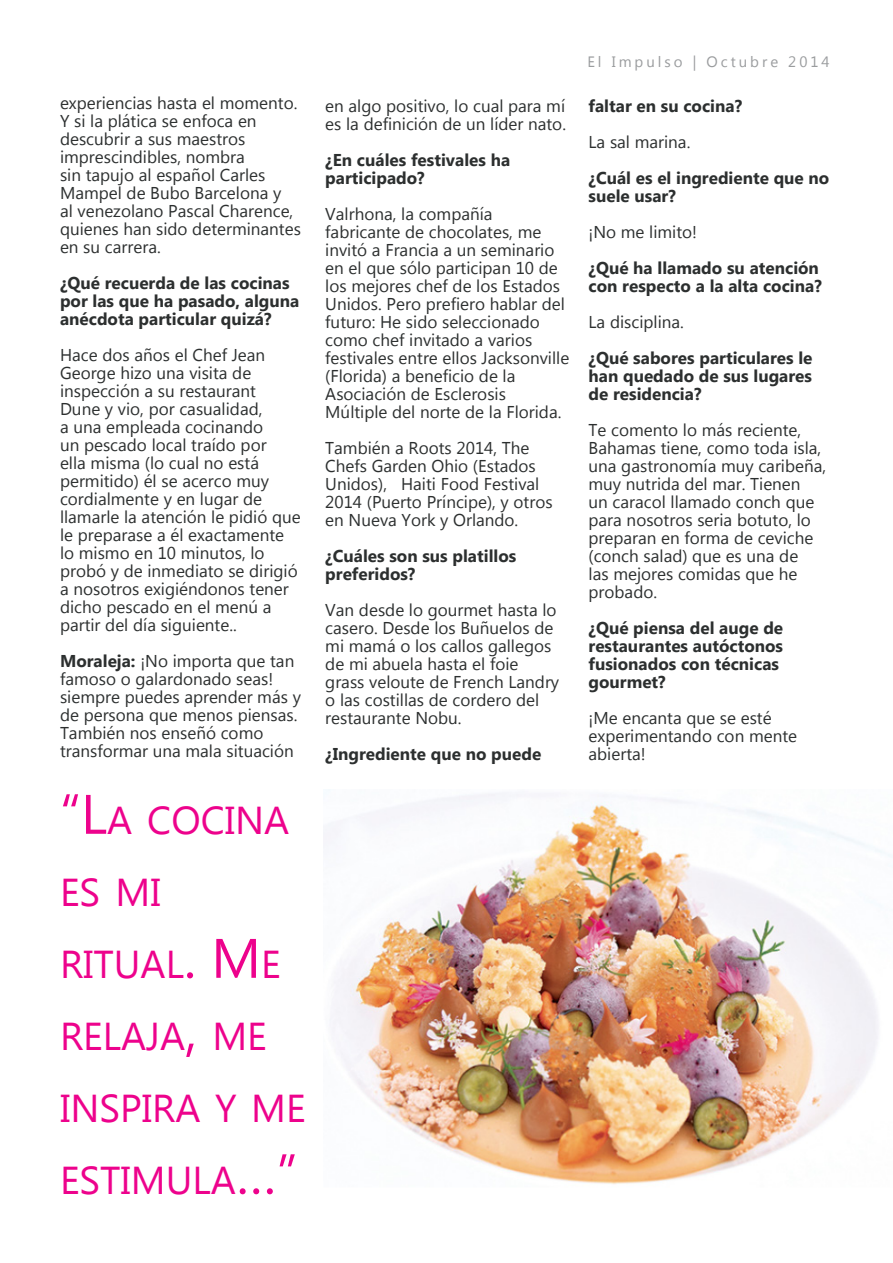
<style>
.page{position:relative;width:893px;height:1263px;background:#fff}
.page>*{position:absolute;margin:0;border:0;box-sizing:border-box;transform-origin:0 0}
.t1{font:38.85px/72px "Microsoft New Tai Lue";color:#ed028c}
.t2{font:17.1px/18px "Microsoft New Tai Lue";color:#2c2f2f}
.t3{font:700 17.1px/18px "Microsoft New Tai Lue";color:#2c2f2f}
.Header_Master_page{font:15px "Microsoft New Tai Lue";letter-spacing:.2em;color:#9a9c9e}
.s1{font-weight:700}
.s2{font-size:55.5px}
</style>
<div class="page">
<img style="left:324px;top:793px;width:569px;height:391px">
<p class="t2" style="left:60px;top:95px;width:242px">experiencias hasta el momento.<br>Y si la plática se enfoca en descubrir a sus maestros imprescindibles, nombra<br>sin tapujo al español Carles<br>Mampel de Bubo Barcelona y<br>al venezolano Pascal Charence, quienes han sido determinantes en su carrera.</p>
<p class="t3" style="left:60px;top:275px;width:241px">¿Qué recuerda de las cocinas por las que ha pasado, alguna anécdota particular quizá?</p>
<p class="t2" style="left:60px;top:347px;width:242px">Hace dos años el Chef Jean<br>George hizo una visita de inspección a su restaurant<br>Dune y vio, por casualidad,<br>a una empleada cocinando<br>un pescado local traído por<br>ella misma (lo cual no está permitido) él se acerco muy cordialmente y en lugar de llamarle la atención le pidió que le preparase a él exactamente lo mismo en 10 minutos, lo probó y de inmediato se dirigió a nosotros exigiéndonos tener dicho pescado en el menú a partir del día siguiente..</p>
<p class="t2" style="left:60px;top:653px;width:242px"><span class="s1">Moraleja:</span> ¡No importa que tan famoso o galardonado seas! siempre puedes aprender más y de persona que menos piensas.<br>También nos enseñó como transformar una mala situación</p>
<p class="t1" style="left:60px;top:787px;width:247px"><span class="s2">“L</span>A COCINA<br>ES MI<br>RITUAL<span class="s2">. M</span> E<br>RELAJA<span class="s2">,</span> ME<br>INSPIRA Y ME<br>ESTIMULA<span class="s2">…”</span></p>
<p class="t2" style="left:325px;top:99px;width:242px">en algo positivo, lo cual para mí es la definición de un líder nato.</p>
<p class="t3" style="left:325px;top:153px;width:186px">¿En cuáles festivales ha participado?</p>
<p class="t2" style="left:325px;top:207px;width:245px">Valrhona, la compañía fabricante de chocolates, me invitó a Francia a un seminario en el que sólo participan 10 de los mejores chef de los Estados<br>Unidos. Pero prefiero hablar del futuro: He sido seleccionado como chef invitado a varios festivales entre ellos Jacksonville (Florida) a beneficio de la<br>Asociación de Esclerosis<br>Múltiple del norte de la Florida.</p>
<p class="t2" style="left:325px;top:441px;width:229px">También a Roots 2014, The<br>Chefs Garden Ohio (Estados<br>Unidos), Haiti Food Festival<br>2014 (Puerto Príncipe), y otros en Nueva York y Orlando.</p>
<p class="t3" style="left:325px;top:549px;width:193px">¿Cuáles son sus platillos preferidos?</p>
<p class="t2" style="left:325px;top:603px;width:235px">Van desde lo gourmet hasta lo casero. Desde los Buñuelos de mi mamá o los callos gallegos de mi abuela hasta el foie grass veloute de French Landry o las costillas de cordero del restaurante Nobu.</p>
<p class="t3" style="left:325px;top:747px;width:218px">¿Ingrediente que no puede</p>
<p class="Header_Master_page" style="left:587px;top:53px;width:244px">El Impulso | Octubre 2014</p>
<p class="t3" style="left:589px;top:99px;width:155px">faltar en su cocina?</p>
<p class="t2" style="left:589px;top:135px;width:103px">La sal marina.</p>
<p class="t3" style="left:589px;top:171px;width:242px">¿Cuál es el ingrediente que no suele usar?</p>
<p class="t2" style="left:589px;top:225px;width:110px">¡No me limito!</p>
<p class="t3" style="left:589px;top:261px;width:235px">¿Qué ha llamado su atención con respecto a la alta cocina?</p>
<p class="t2" style="left:589px;top:315px;width:97px">La disciplina.</p>
<p class="t3" style="left:589px;top:351px;width:225px;text-align:justify">¿Qué sabores particulares le han quedado de sus lugares de residencia?</p>
<p class="t2" style="left:589px;top:423px;width:239px">Te comento lo más reciente,<br>Bahamas tiene, como toda isla, una gastronomía muy caribeña, muy nutrida del mar. Tienen<br>un caracol llamado conch que para nosotros seria botuto, lo preparan en forma de ceviche (conch salad) que es una de<br>las mejores comidas que he probado.</p>
<p class="t3" style="left:589px;top:621px;width:196px">¿Qué piensa del auge de restaurantes autóctonos fusionados con técnicas gourmet?</p>
<p class="t2" style="left:589px;top:711px;width:210px">¡Me encanta que se esté experimentando con mente abierta!</p>
</div>
